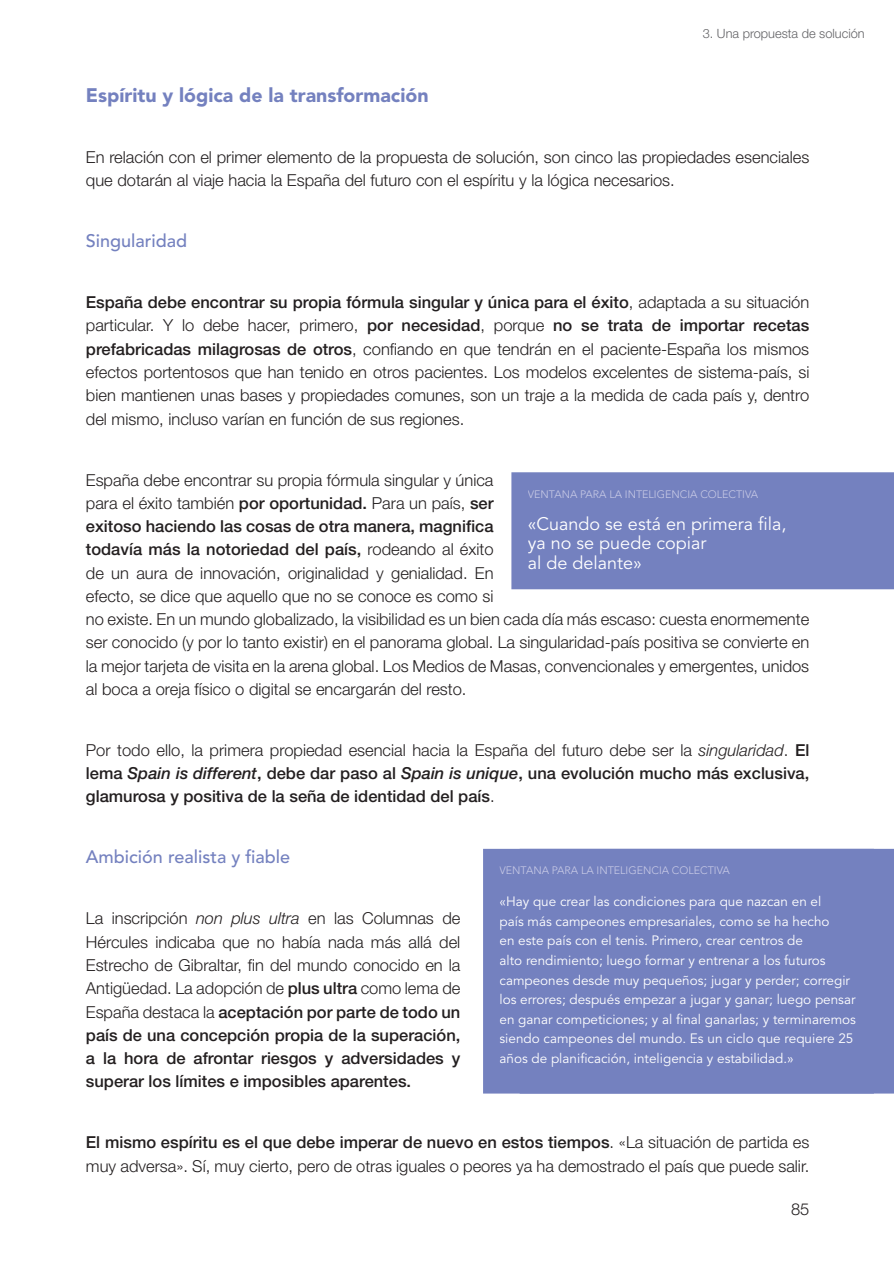
<style>
.page{position:relative;width:894px;height:1265px;background:#fff}
.page>*{position:absolute;margin:0;border:0;box-sizing:border-box;transform-origin:0 0}
.t1{font:900 19.5px "Avenir LT Std";color:#7481bf}
.t2{font:18px/19.5px "Avenir LT Std";color:#fff}
.t3{font:500 18px "Avenir LT Std";color:#7481bf}
.t4{font:300 16.5px/23.2px "Helvetica Neue";color:#231f20}
.t5{font:500 16.5px/23.2px "Helvetica Neue";color:#231f20;text-align:justify}
.t6{font:13.5px/19.5px "Avenir LT Std";color:#fff}
.t7{font:300 12.75px "Helvetica Neue";color:#636366}
.t8{font:300 10.8px "Avenir LT Std";color:#c9cbe6}
.s1{font-weight:500}
.s2{font-weight:300}
.s3{font-weight:300;font-style:italic}
.s4{font-style:italic}
</style>
<div class="page">
<div style="left:873px;top:848px;width:20px;height:245px;background:#7481bf"></div>
<div style="left:511px;top:472px;width:382px;height:117px;background:#7481bf"></div>
<div style="left:491px;top:856px;width:374px;height:229px;background:#7481bf"></div>
<div style="left:483px;top:848px;width:390px;height:245px;border:16px solid #7481bf"></div>
<p class="t1" style="left:86px;top:83px;width:344px">Espíritu y lógica de la transformación</p>
<p class="t7" style="left:702px;top:26px;width:163px">3. Una propuesta de solución</p>
<p class="t4" style="left:86px;top:145px;width:724px">En relación con el primer elemento de la propuesta de solución, son cinco las propiedades esenciales que dotarán al viaje hacia la España del futuro con el espíritu y la lógica necesarios.</p>
<p class="t3" style="left:86px;top:230px;width:103px">Singularidad</p>
<p class="t4" style="left:86px;top:290px;width:724px;text-align:justify"><span class="s1">España debe encontrar su propia fórmula singular y única para el éxito</span>, adaptada a su situación particular. Y lo debe hacer, primero, <span class="s1">por necesidad</span>, porque <span class="s1">no se trata de importar recetas prefabricadas milagrosas de otros</span>, confiando en que tendrán en el paciente-España los mismos efectos portentosos que han tenido en otros pacientes. Los modelos excelentes de sistema-país, si bien mantienen unas bases y propiedades comunes, son un traje a la medida de cada país y, dentro del mismo, incluso varían en función de sus regiones.</p>
<p class="t4" style="left:86px;top:467px;width:724px">España debe encontrar su propia fórmula singular y única<br>para el éxito también <span class="s1">por oportunidad.</span> Para un país, <span class="s1">ser<br>exitoso haciendo las cosas de otra manera, magnifica<br>todavía más la notoriedad del país,</span> rodeando al éxito<br>de un aura de innovación, originalidad y genialidad. En<br>efecto, se dice que aquello que no se conoce es como si<br>no existe. En un mundo globalizado, la visibilidad es un bien cada día más escaso: cuesta enormemente ser conocido (y por lo tanto existir) en el panorama global. La singularidad-país positiva se convierte en la mejor tarjeta de visita en la arena global. Los Medios de Masas, convencionales y emergentes, unidos al boca a oreja físico o digital se encargarán del resto.</p>
<p class="t8" style="left:527px;top:487px;width:232px">VENTANA PARA LA INTELIGENCIA COLECTIVA</p>
<p class="t2" style="left:527px;top:514px;width:260px">«Cuando se está en primera fila, ya no se puede copiar<br>al de delante»</p>
<p class="t5" style="left:86px;top:738px;width:724px"><span class="s2">Por todo ello, la primera propiedad esencial hacia la España del futuro debe ser la</span> <span class="s3">singularidad</span><span class="s2">.</span> El lema <span class="s4">Spain is different</span>, debe dar paso al <span class="s4">Spain is unique</span>, una evolución mucho más exclusiva, glamurosa y positiva de la seña de identidad del país<span class="s2">.</span></p>
<p class="t3" style="left:86px;top:846px;width:206px">Ambición realista y fiable</p>
<p class="t4" style="left:86px;top:906px;width:376px;text-align:justify">La inscripción <span class="s4">non plus ultra</span> en las Columnas de Hércules indicaba que no había nada más allá del Estrecho de Gibraltar, fin del mundo conocido en la Antigüedad. La adopción de <span class="s1">plus ultra</span> como lema de España destaca la <span class="s1">aceptación por parte de todo un país de una concepción propia de la superación, a la hora de afrontar riesgos y adversidades y superar los límites e imposibles aparentes.</span></p>
<p class="t8" style="left:499px;top:863px;width:232px">VENTANA PARA LA INTELIGENCIA COLECTIVA</p>
<p class="t6" style="left:499px;top:892px;width:358px">«Hay que crear las condiciones para que nazcan en el<br>país más campeones empresariales, como se ha hecho<br>en este país con el tenis. Primero, crear centros de<br>alto rendimiento; luego formar y entrenar a los futuros campeones desde muy pequeños; jugar y perder; corregir los errores; después empezar a jugar y ganar; luego pensar en ganar competiciones; y al final ganarlas; y terminaremos siendo campeones del mundo. Es un ciclo que requiere 25 años de planificación, inteligencia y estabilidad.»</p>
<p class="t4" style="left:86px;top:1130px;width:724px"><span class="s1">El mismo espíritu es el que debe imperar de nuevo en estos tiempos</span>. «La situación de partida es muy adversa». Sí, muy cierto, pero de otras iguales o peores ya ha demostrado el país que puede salir.</p>
<p class="t4" style="left:790px;top:1196px;width:20px">85</p>
</div>
